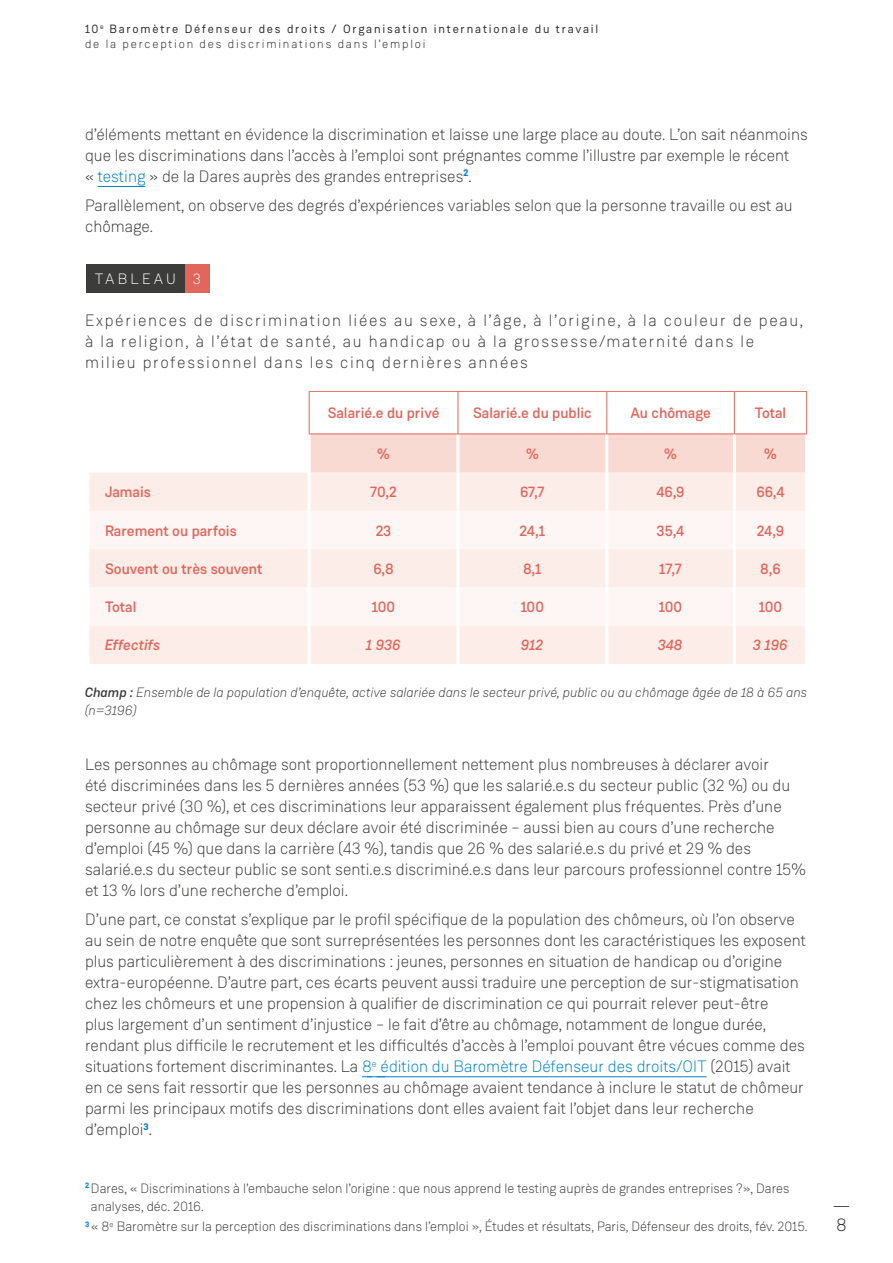
<style>
.page{position:relative;width:893px;height:1263px;background:#fff}
.page>*{position:absolute;margin:0;border:0;box-sizing:border-box;transform-origin:0 0}
.t1{font:300 18px/19.5px "Weissenhof Grotesk";color:#282827}
.t2{font:300 16.5px/21px "Weissenhof Grotesk";color:#3c3c3b}
.t3{font:300 16.5px/21px "Weissenhof Grotesk";letter-spacing:.1em;color:#3c3c3b}
.t4{font:500 15px "Weissenhof Grotesk";color:#e1665b}
.t5{font:italic 500 15px "Weissenhof Grotesk";color:#e1665b}
.t6{font:300 15px "Weissenhof Grotesk";letter-spacing:.21em;color:#fff}
.t7{font:300 13.5px/18px "Weissenhof Grotesk";color:#3c3c3b}
.t8{font:italic 300 13.5px/18px "Weissenhof Grotesk";color:#3c3c3b}
.t9{font:12px/15px "Weissenhof Grotesk";letter-spacing:.15em;color:#282827}
.s1{font-weight:300}
.s2{color:#0081c9}
.s3{color:#282827}
.s4{font-weight:500}
</style>
<div class="page">
<div style="left:184px;top:264px;width:26px;height:29px;background:#e1665b"></div>
<div style="left:86px;top:264px;width:98px;height:29px;background:#3c3c3b"></div>
<svg style="left:308px;top:392px;width:498px;height:81px"></svg>
<div style="left:90px;top:473px;width:715px;height:189px;background:#fcede9"></div>
<svg style="left:90px;top:511px;width:715px;height:115px;fill:#fdf6f4"></svg>
<hr style="left:308px;top:473px;width:3px;height:38px;background:#fff">
<hr style="left:456px;top:473px;width:3px;height:38px;background:#fff">
<hr style="left:605px;top:473px;width:3px;height:38px;background:#fff">
<hr style="left:733px;top:473px;width:3px;height:38px;background:#fff">
<hr style="left:308px;top:511px;width:3px;height:38px;background:#fff">
<hr style="left:456px;top:511px;width:3px;height:38px;background:#fff">
<hr style="left:605px;top:511px;width:3px;height:38px;background:#fff">
<hr style="left:733px;top:511px;width:3px;height:38px;background:#fff">
<hr style="left:308px;top:549px;width:3px;height:38px;background:#fff">
<hr style="left:456px;top:549px;width:3px;height:38px;background:#fff">
<hr style="left:605px;top:549px;width:3px;height:38px;background:#fff">
<hr style="left:733px;top:549px;width:3px;height:38px;background:#fff">
<hr style="left:308px;top:587px;width:3px;height:39px;background:#fff">
<hr style="left:456px;top:587px;width:3px;height:39px;background:#fff">
<hr style="left:605px;top:587px;width:3px;height:39px;background:#fff">
<hr style="left:733px;top:587px;width:3px;height:39px;background:#fff">
<hr style="left:308px;top:626px;width:3px;height:38px;background:#fff">
<hr style="left:456px;top:626px;width:3px;height:38px;background:#fff">
<hr style="left:605px;top:626px;width:3px;height:38px;background:#fff">
<hr style="left:733px;top:626px;width:3px;height:38px;background:#fff">
<hr style="left:456px;top:434px;width:3px;height:39px;background:#fff">
<hr style="left:605px;top:434px;width:3px;height:39px;background:#fff">
<hr style="left:733px;top:434px;width:3px;height:39px;background:#fff">
<hr style="left:805px;top:434px;width:3px;height:39px;background:#fff">
<hr style="left:308px;top:434px;width:3px;height:39px;background:#fff">
<hr style="left:309px;top:392px;width:1px;height:42px;background:#e1665b">
<hr style="left:458px;top:392px;width:1px;height:42px;background:#e1665b">
<hr style="left:606px;top:392px;width:1px;height:42px;background:#e1665b">
<hr style="left:734px;top:392px;width:1px;height:42px;background:#e1665b">
<hr style="left:806px;top:392px;width:1px;height:42px;background:#e1665b">
<hr style="left:309px;top:434px;width:149px;height:1px;background:#e1665b">
<hr style="left:458px;top:434px;width:149px;height:1px;background:#e1665b">
<hr style="left:607px;top:434px;width:127px;height:1px;background:#e1665b">
<hr style="left:734px;top:434px;width:73px;height:1px;background:#e1665b">
<div style="left:85px;top:389px;width:725px;height:276px;border:2px solid #fff"></div>
<hr style="left:98px;top:186px;width:47px;height:1px;background:#0081c9">
<hr style="left:377px;top:1076px;width:330px;height:1px;background:#0081c9">
<svg style="left:362px;top:1076px;width:23px;height:1px"></svg>
<p class="t9" style="left:85px;top:22px;width:515px">10<sup>e</sup> Baromètre Défenseur des droits / Organisation internationale du travail <span class="s1">de la perception des discriminations dans l’emploi</span></p>
<p class="t2" style="left:85px;top:124px;width:724px">d’éléments mettant en évidence la discrimination et laisse une large place au doute. L’on sait néanmoins que les discriminations dans l’accès à l’emploi sont prégnantes comme l’illustre par exemple le récent<br>« <span class="s2">testing</span> » de la Dares auprès des grandes entreprises<sup>2</sup><span class="s3">.</span></p>
<p class="t2" style="left:85px;top:195px;width:709px">Parallèlement, on observe des degrés d’expériences variables selon que la personne travaille ou est au chômage.</p>
<p class="t6" style="left:95px;top:270px;width:108px">TABLEAU 3</p>
<p class="t3" style="left:85px;top:310px;width:720px">Expériences de discrimination liées au sexe, à l’âge, à l’origine, à la couleur de peau, à la religion, à l’état de santé, au handicap ou à la grossesse/maternité dans le milieu professionnel dans les cinq dernières années</p>
<p class="t4" style="left:328px;top:404px;width:113px">Salarié.e du privé</p>
<p class="t4" style="left:473px;top:404px;width:120px">Salarié.e du public</p>
<p class="t4" style="left:630px;top:404px;width:82px">Au chômage</p>
<p class="t4" style="left:755px;top:404px;width:33px">Total</p>
<p class="t4" style="left:377px;top:445px;width:14px">%</p>
<p class="t4" style="left:526px;top:445px;width:14px">%</p>
<p class="t4" style="left:664px;top:445px;width:14px">%</p>
<p class="t4" style="left:764px;top:445px;width:14px">%</p>
<p class="t4" style="left:105px;top:483px;width:48px">Jamais</p>
<p class="t4" style="left:370px;top:483px;width:28px">70,2</p>
<p class="t4" style="left:520px;top:483px;width:26px">67,7</p>
<p class="t4" style="left:656px;top:483px;width:30px">46,9</p>
<p class="t4" style="left:756px;top:483px;width:30px">66,4</p>
<p class="t4" style="left:105px;top:521px;width:133px">Rarement ou parfois</p>
<p class="t4" style="left:376px;top:521px;width:17px">23</p>
<p class="t4" style="left:519px;top:521px;width:27px">24,1</p>
<p class="t4" style="left:657px;top:521px;width:29px">35,4</p>
<p class="t4" style="left:757px;top:521px;width:29px">24,9</p>
<p class="t4" style="left:105px;top:559px;width:159px">Souvent ou très souvent</p>
<p class="t4" style="left:373px;top:559px;width:22px">6,8</p>
<p class="t4" style="left:523px;top:559px;width:20px">8,1</p>
<p class="t4" style="left:659px;top:559px;width:24px">17,7</p>
<p class="t4" style="left:760px;top:559px;width:22px">8,6</p>
<p class="t4" style="left:105px;top:598px;width:33px">Total</p>
<p class="t4" style="left:372px;top:598px;width:25px">100</p>
<p class="t4" style="left:521px;top:598px;width:25px">100</p>
<p class="t4" style="left:659px;top:598px;width:25px">100</p>
<p class="t4" style="left:759px;top:598px;width:25px">100</p>
<p class="t5" style="left:105px;top:636px;width:57px">Effectifs</p>
<p class="t5" style="left:366px;top:636px;width:36px">1 936</p>
<p class="t5" style="left:521px;top:636px;width:24px">912</p>
<p class="t5" style="left:658px;top:636px;width:26px">348</p>
<p class="t5" style="left:753px;top:636px;width:36px">3 196</p>
<p class="t8" style="left:85px;top:683px;width:724px"><span class="s4">Champ :</span> Ensemble de la population d’enquête, active salariée dans le secteur privé, public ou au chômage âgée de 18 à 65 ans (n=3196)</p>
<p class="t2" style="left:85px;top:753px;width:722px">Les personnes au chômage sont proportionnellement nettement plus nombreuses à déclarer avoir<br>été discriminées dans les 5 dernières années (53 %) que les salarié.e.s du secteur public (32 %) ou du secteur privé (30 %), et ces discriminations leur apparaissent également plus fréquentes. Près d’une personne au chômage sur deux déclare avoir été discriminée – aussi bien au cours d’une recherche d’emploi (45 %) que dans la carrière (43 %), tandis que 26 % des salarié.e.s du privé et 29 % des salarié.e.s du secteur public se sont senti.e.s discriminé.e.s dans leur parcours professionnel contre 15% et 13 % lors d’une recherche d’emploi.</p>
<p class="t2" style="left:85px;top:909px;width:722px">D’une part, ce constat s’explique par le profil spécifique de la population des chômeurs, où l’on observe au sein de notre enquête que sont surreprésentées les personnes dont les caractéristiques les exposent plus particulièrement à des discriminations : jeunes, personnes en situation de handicap ou d’origine extra-européenne. D’autre part, ces écarts peuvent aussi traduire une perception de sur-stigmatisation chez les chômeurs et une propension à qualifier de discrimination ce qui pourrait relever peut-être<br>plus largement d’un sentiment d’injustice – le fait d’être au chômage, notamment de longue durée, rendant plus difficile le recrutement et les difficultés d’accès à l’emploi pouvant être vécues comme des situations fortement discriminantes. La <span class="s2">8</span><sup>e</sup> <span class="s2">édition du Baromètre Défenseur des droits/OIT</span> (2015) avait en ce sens fait ressortir que les personnes au chômage avaient tendance à inclure le statut de chômeur parmi les principaux motifs des discriminations dont elles avaient fait l’objet dans leur recherche d’emploi<sup>3</sup><span class="s3">.</span></p>
<p class="t7" style="left:91px;top:1179px;width:700px;text-indent:-6px"><sup>2</sup> Dares, « Discriminations à l’embauche selon l’origine : que nous apprend le testing auprès de grandes entreprises ?», Dares analyses, déc. 2016.</p>
<p class="t7" style="left:85px;top:1217px;width:724px"><sup>3</sup> « 8<sup>e</sup> Baromètre sur la perception des discriminations dans l’emploi », Études et résultats, Paris, Défenseur des droits, fév. 2015.</p>
<p class="t1" style="left:833px;top:1195px;width:19px">—<br>8</p>
</div>
